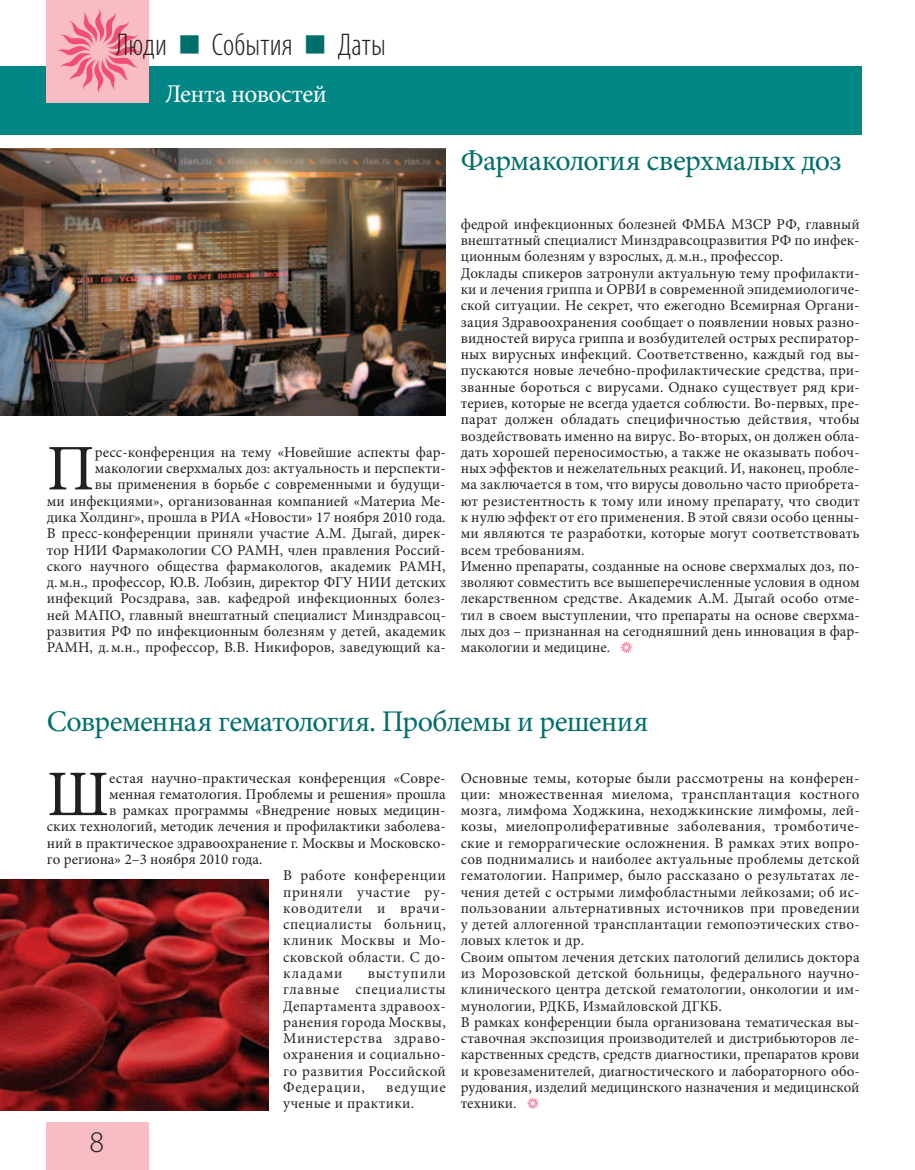
<style>
.page{position:relative;width:915px;height:1170px;background:#fff}
.page>*{position:absolute;margin:0;border:0;box-sizing:border-box;transform-origin:0 0}
.t1{font:65.1px "Minion Pro";color:#231f20}
.t2{font:300 condensed 31.5px "Myriad Pro";letter-spacing:.005em;color:#231f20}
.t3{font:30px "Minion Pro";letter-spacing:-.025em;color:#006f6b}
.t4{font:300 30px "Myriad Pro";color:#231f20}
.t5{font:25.5px "Minion Pro";letter-spacing:-.02em;color:#fff}
.t6{font:15px/16.4px "Minion Pro";letter-spacing:.01em;color:#231f20}
.t7{font:15px "Minion Pro";letter-spacing:.04em;color:#231f20}
.t8{font:15px "Minion Pro";letter-spacing:.035em;color:#231f20}
.t9{font:15px "Minion Pro";letter-spacing:.03em;color:#231f20}
.t10{font:15px "Minion Pro";letter-spacing:.06em;color:#231f20}
.s1{color:#006f6b}
</style>
<div class="page">
<div style="left:0;top:67px;width:861px;height:68px;background:#008685"></div>
<div style="left:47px;top:1122px;width:102px;height:47px;background:#f8bdc4"></div>
<div style="left:47px;top:0;width:102px;height:102px;background:#f8bdc4"></div>
<svg style="left:57px;top:9px;width:85px;height:84px"></svg>
<svg style="left:620px;top:641px;width:12px;height:12px"></svg>
<img style="left:0;top:149px;width:445px;height:267px">
<svg style="left:527px;top:1097px;width:12px;height:12px"></svg>
<img style="left:0;top:879px;width:268px;height:231px">
<h2 class="t2" style="left:116px;top:26px;width:271px">Люди <span class="s1">■</span> События <span class="s1">■</span> Даты</h2>
<h3 class="t5" style="left:165px;top:76px;width:163px">Лента новостей</h3>
<h3 class="t3" style="left:460px;top:141px;width:382px">Фармакология сверхмалых доз</h3>
<p class="t6" style="left:47px;top:444px;width:400px;text-align:right">ресс-конференция на тему «Новейшие аспекты фар&shy;макологии сверхмалых доз: актуальность и перспекти-<br>вы применения в борьбе с современными и будущи-<br>ми инфекциями», организованная компанией «Материа Ме&shy;дика Холдинг», прошла в РИА «Новости» 17 ноября 2010 года.<br>В пресс-конференции приняли участие А.М. Дыгай, дирек&shy;тор НИИ Фармакологии СО РАМН, член правления Россий&shy;ского научного общества фармакологов, академик РАМН, д. м.н., профессор, Ю.В. Лобзин, директор ФГУ НИИ детских инфекций Росздрава, зав. кафедрой инфекционных болез&shy;ней МАПО, главный внештатный специалист Минздравсоц&shy;развития РФ по инфекционным болезням у детей, академик РАМН, д. м.н., профессор, В.В. Никифоров, заведующий ка-</p>
<h1 class="t1" style="left:47px;top:425px;width:49px">П</h1>
<p class="t6" style="left:460px;top:216px;width:400px">федрой инфекционных болезней ФМБА МЗСР РФ, главный внештатный специалист Минздравсоцразвития РФ по инфек&shy;ционным болезням у взрослых, д. м.н., профессор.<br>Доклады спикеров затронули актуальную тему профилакти&shy;ки и лечения гриппа и ОРВИ в современной эпидемиологиче&shy;ской ситуации. Не секрет, что ежегодно Всемирная Органи&shy;зация Здравоохранения сообщает о появлении новых разно&shy;видностей вируса гриппа и возбудителей острых респиратор&shy;ных вирусных инфекций. Соответственно, каждый год вы&shy;пускаются новые лечебно-профилактические средства, при&shy;званные бороться с вирусами. Однако существует ряд кри&shy;териев, которые не всегда удается соблюсти. Во-первых, пре&shy;парат должен обладать специфичностью действия, чтобы воздействовать именно на вирус. Во-вторых, он должен обла&shy;дать хорошей переносимостью, а также не оказывать побоч&shy;ных эффектов и нежелательных реакций. И, наконец, пробле&shy;ма заключается в том, что вирусы довольно часто приобрета&shy;ют резистентность к тому или иному препарату, что сводит к нулю эффект от его применения. В этой связи особо ценны&shy;ми являются те разработки, которые могут соответствовать всем требованиям.<br>Именно препараты, созданные на основе сверхмалых доз, по&shy;зволяют совместить все вышеперечисленные условия в одном лекарственном средстве. Академик А.М. Дыгай особо отме&shy;тил в своем выступлении, что препараты на основе сверхма&shy;лых доз – признанная на сегодняшний день инновация в фар&shy;макологии и медицине.</p>
<h3 class="t3" style="left:47px;top:701px;width:603px">Современная гематология. Проблемы и решения</h3>
<h1 class="t1" style="left:47px;top:750px;width:64px">Ш</h1>
<p class="t6" style="left:109px;top:769px;width:337px">естая научно-практическая конференция «Совре-</p>
<p class="t6" style="left:109px;top:785px;width:338px">менная гематология. Проблемы и решения» прошла</p>
<p class="t6" style="left:109px;top:802px;width:338px">в рамках программы «Внедрение новых медицин-</p>
<p class="t6" style="left:47px;top:818px;width:400px">ских технологий, методик лечения и профилактики заболева-</p>
<p class="t6" style="left:47px;top:834px;width:400px">ний в практическое здравоохранение г. Москвы и Московско-</p>
<p class="t6" style="left:47px;top:851px;width:217px">го региона» 2–3 ноября 2010 года.</p>
<p class="t9" style="left:283px;top:865px;width:164px">В работе конференции</p>
<p class="t7" style="left:283px;top:881px;width:164px">приняли участие ру-</p>
<p class="t7" style="left:283px;top:897px;width:164px">ководители и врачи-</p>
<p class="t8" style="left:283px;top:914px;width:164px">специалисты больниц,</p>
<p class="t6" style="left:283px;top:932px;width:164px">клиник Москвы и Мо-</p>
<p class="t6" style="left:283px;top:948px;width:164px">сковской области. С до-</p>
<p class="t10" style="left:283px;top:963px;width:61px">кладами</p>
<p class="t6" style="left:283px;top:965px;width:164px;text-align:justify;text-indent:84px">выступили главные специалисты Департамента здравоох&shy;ранения города Москвы, Министерства здраво&shy;охранения и социально&shy;го развития Российской Федерации,</p>
<p class="t6" style="left:283px;top:1078px;width:164px;text-indent:103px">ведущие ученые и практики.</p>
<h3 class="t4" style="left:89px;top:1123px;width:16px">8</h3>
<p class="t6" style="left:460px;top:769px;width:400px">Основные темы, которые были рассмотрены на конферен&shy;ции: множественная миелома, трансплантация костного мозга, лимфома Ходжкина, неходжкинские лимфомы, лей&shy;козы, миелопролиферативные заболевания, тромботиче&shy;ские и геморрагические осложнения. В рамках этих вопро&shy;сов поднимались и наиболее актуальные проблемы детской гематологии. Например, было рассказано о результатах ле&shy;чения детей с острыми лимфобластными лейкозами; об ис&shy;пользовании альтернативных источников при проведении у детей аллогенной трансплантации гемопоэтических ство&shy;ловых клеток и др.<br>Своим опытом лечения детских патологий делились доктора из Морозовской детской больницы, федерального научно&shy;клинического центра детской гематологии, онкологии и им&shy;мунологии, РДКБ, Измайловской ДГКБ.<br>В рамках конференции была организована тематическая вы&shy;ставочная экспозиция производителей и дистрибьюторов ле&shy;карственных средств, средств диагностики, препаратов крови и кровезаменителей, диагностического и лабораторного обо&shy;рудования, изделий медицинского назначения и медицинской техники.</p>
</div>
